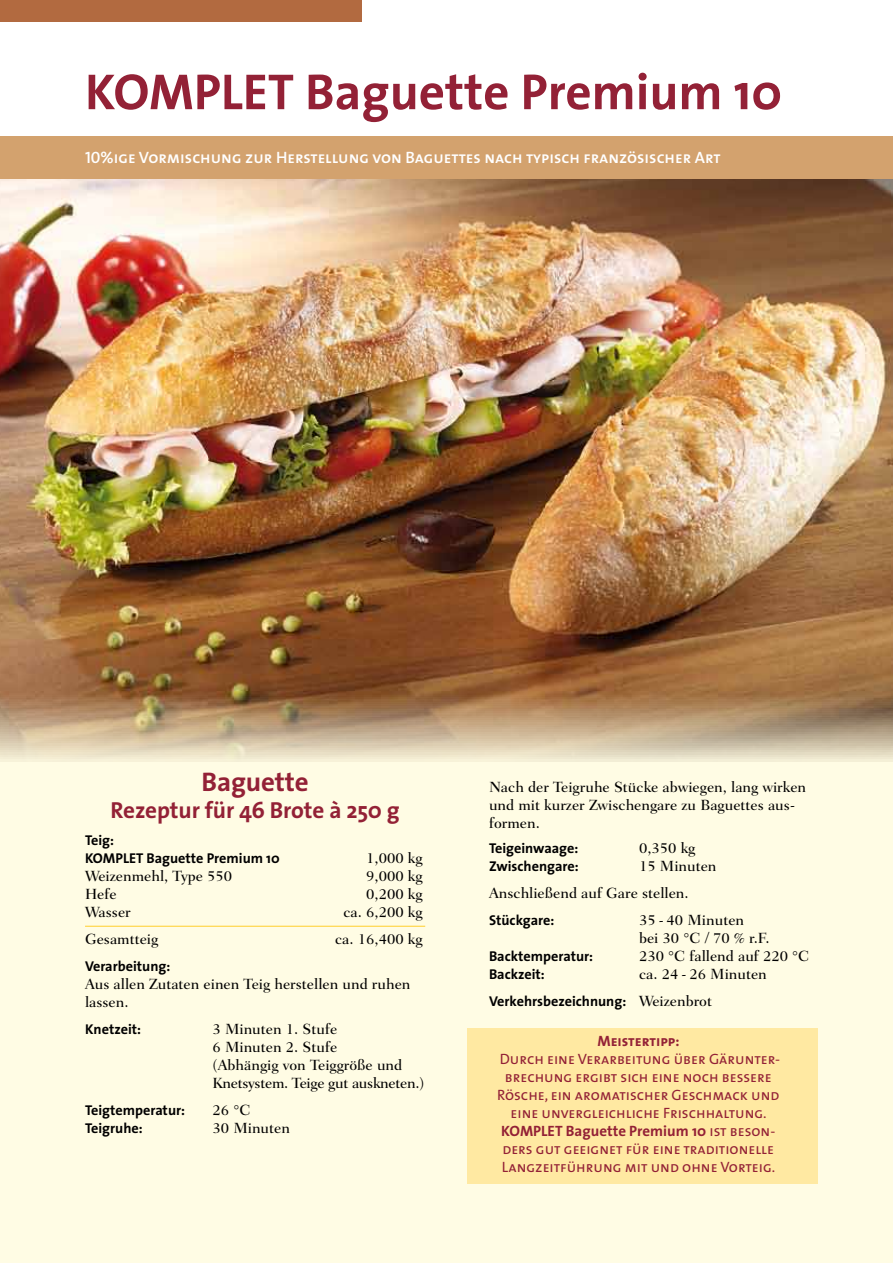
<style>
.page{position:relative;width:893px;height:1263px;background:#fff}
.page>*{position:absolute;margin:0;border:0;box-sizing:border-box;transform-origin:0 0}
.t1{font:700 51px "The Sans";color:#932136}
.t2{font:700 27px "The Sans";letter-spacing:-.005em;color:#932136}
.t3{font:700 23.25px "The Sans";letter-spacing:-.005em;color:#932136}
.t4{font:16.5px "The Sans Semi Bold Caps";color:#fff}
.t5{font:500 15px/18px "Fairfield LH";color:#000}
.t6{font:15px/18px "The Sans Caps";color:#932136;text-align:center}
.t7{font:700 15px "The Sans";color:#932136}
.t8{font:15px "The Sans Bold Caps";color:#932136}
.t9{font:700 14.25px/18px "The Sans";color:#000}
.s1{font-family:"Fairfield LH";font-weight:500;font-size:15px}
.s2{font-family:"The Sans Caps";font-weight:400}
</style>
<div class="page">
<div style="left:0;top:170px;width:893px;height:1093px;background:#fffce4"></div>
<img style="left:0;top:179px;width:893px;height:582px">
<div style="left:0;top:136px;width:893px;height:43px;background:#d3a26e"></div>
<div style="left:0;top:0;width:361px;height:21px;background:#b26a40"></div>
<hr style="left:85px;top:926px;width:340px;height:1px;background:#ffd853">
<div style="left:468px;top:1029px;width:350px;height:155px;background:#ffe9a2"></div>
<svg style="left:487px;top:554px;width:321px;height:208px;background:#a57a53"></svg>
<h1 class="t1" style="left:85px;top:49px;width:699px">KOMPLET Baguette Premium 10</h1>
<p class="t4" style="left:85px;top:144px;width:637px">10%ige Vormischung zur Herstellung von Baguettes nach typisch französischer Art</p>
<h2 class="t2" style="left:201px;top:759px;width:109px">Baguette</h2>
<h3 class="t3" style="left:111px;top:791px;width:291px">Rezeptur für 46 Brote à 250 g</h3>
<p class="t9" style="left:85px;top:831px;width:196px">Teig:<br>KOMPLET Baguette Premium 10</p>
<p class="t5" style="left:366px;top:849px;width:58px">1,000 kg</p>
<p class="t5" style="left:85px;top:867px;width:149px">Weizenmehl, Type 550</p>
<p class="t5" style="left:366px;top:867px;width:58px">9,000 kg</p>
<p class="t5" style="left:85px;top:885px;width:33px">Hefe</p>
<p class="t5" style="left:366px;top:885px;width:58px">0,200 kg</p>
<p class="t5" style="left:85px;top:903px;width:47px">Wasser</p>
<p class="t5" style="left:343px;top:903px;width:81px">ca. 6,200 kg</p>
<p class="t5" style="left:85px;top:930px;width:75px">Gesamtteig</p>
<p class="t5" style="left:335px;top:930px;width:89px">ca. 16,400 kg</p>
<p class="t9" style="left:85px;top:957px;width:87px">Verarbeitung:</p>
<p class="t5" style="left:85px;top:975px;width:327px">Aus allen Zutaten einen Teig herstellen und ruhen lassen.</p>
<p class="t9" style="left:85px;top:1020px;width:58px">Knetzeit:</p>
<p class="t5" style="left:213px;top:1020px;width:213px">3 Minuten 1. Stufe<br>6 Minuten 2. Stufe<br>(Abhängig von Teiggröße und<br>Knetsystem. Teige gut auskneten.)</p>
<p class="t9" style="left:85px;top:1101px;width:101px">Teigtemperatur:</p>
<p class="t5" style="left:213px;top:1101px;width:39px">26 °C</p>
<p class="t9" style="left:85px;top:1119px;width:59px">Teigruhe:</p>
<p class="t5" style="left:213px;top:1119px;width:79px">30 Minuten</p>
<p class="t5" style="left:489px;top:778px;width:319px">Nach der Teigruhe Stücke abwiegen, lang wirken und mit kurzer Zwischengare zu Baguettes aus&shy;formen.</p>
<p class="t9" style="left:489px;top:839px;width:91px">Teigeinwaage:</p>
<p class="t5" style="left:639px;top:839px;width:58px">0,350 kg</p>
<p class="t9" style="left:489px;top:857px;width:91px">Zwischengare:</p>
<p class="t5" style="left:489px;top:853px;width:229px;line-height:27px;text-indent:150px">15 Minuten<br>Anschließend auf Gare stellen.</p>
<p class="t9" style="left:489px;top:911px;width:67px">Stückgare:</p>
<p class="t5" style="left:639px;top:911px;width:132px">35 - 40 Minuten<br>bei 30 °C / 70 % r.F.</p>
<p class="t9" style="left:489px;top:947px;width:106px">Backtemperatur:</p>
<p class="t5" style="left:639px;top:947px;width:172px">230 °C fallend auf 220 °C</p>
<p class="t9" style="left:489px;top:965px;width:57px">Backzeit:</p>
<p class="t5" style="left:639px;top:965px;width:129px">ca. 24 - 26 Minuten</p>
<p class="t9" style="left:489px;top:992px;width:225px">Verkehrsbezeichnung: <span class="s1">Weizenbrot</span></p>
<p class="t8" style="left:597px;top:1029px;width:84px">Meistertipp:</p>
<p class="t6" style="left:497px;top:1050px;width:284px">Durch eine Verarbeitung über Gärunter&shy;brechung ergibt sich eine noch bessere Rösche, ein aromatischer Geschmack und eine unvergleichliche Frischhaltung.</p>
<p class="t7" style="left:501px;top:1119px;width:276px">KOMPLET Baguette Premium 10 <span class="s2">ist beson-</span></p>
<p class="t6" style="left:502px;top:1140px;width:275px;text-align:left">ders gut geeignet für eine traditionelle<br>Langzeitführung mit und ohne Vorteig.</p>
</div>
